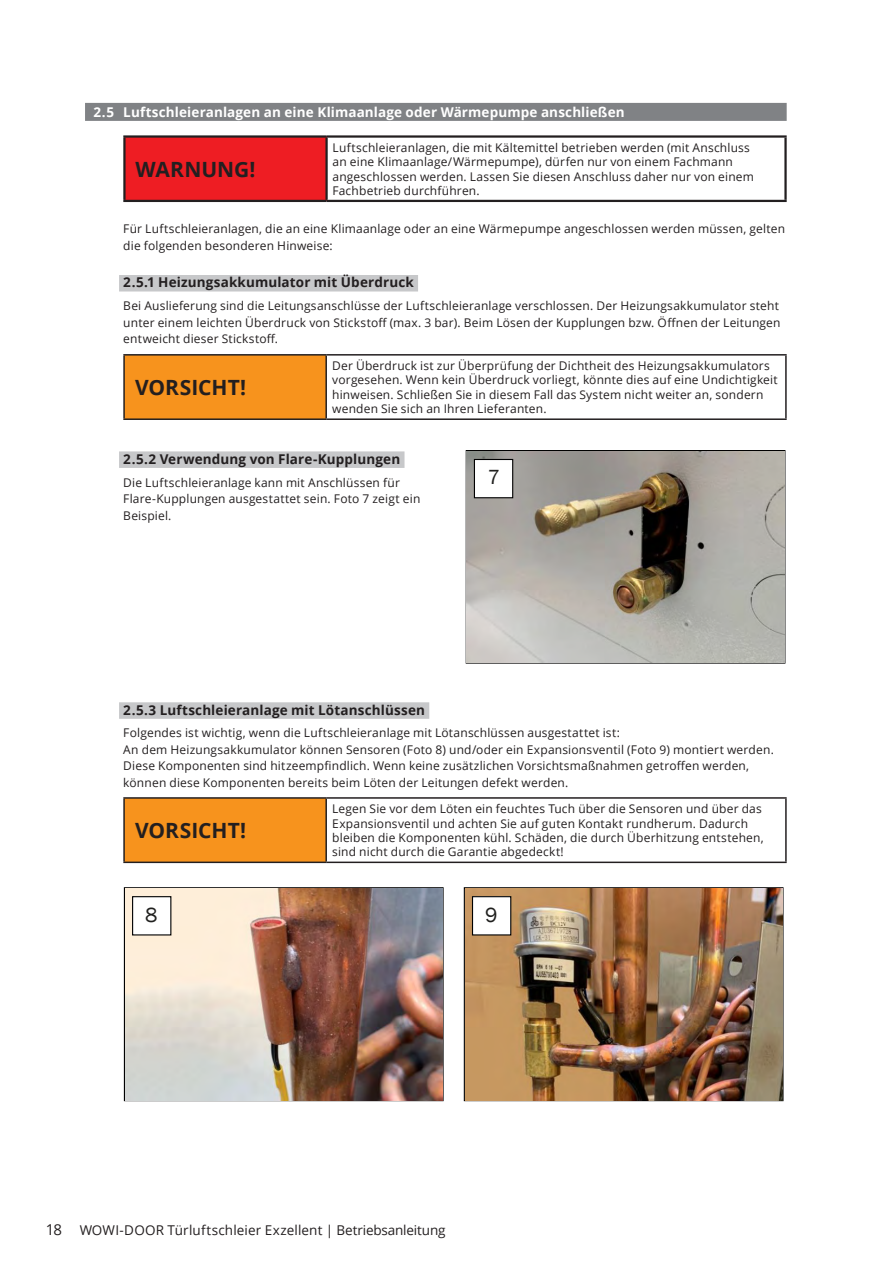
<style>
.page{position:relative;width:893px;height:1263px;background:#fff}
.page>*{position:absolute;margin:0;border:0;box-sizing:border-box;transform-origin:0 0}
.t1{font:700 21px "Open Sans";color:#231f20}
.t2{font:21px "Franklin Gothic";color:#20201e}
.t3{font:700 13.5px "Open Sans";letter-spacing:.01em;color:#231f20}
.t4{font:700 13.5px "Open Sans";letter-spacing:.01em;color:#fff}
.t5{font:13.5px "Open Sans";letter-spacing:.005em;color:#231f20}
.t6{font:12px/14.4px "Open Sans";letter-spacing:.015em;color:#231f20}
.s1{font-size:15px}
</style>
<div class="page">
<div style="left:85px;top:103px;width:702px;height:18px;background:#808285"></div>
<div style="left:119px;top:275px;width:299px;height:16px;background:#c7c8ca"></div>
<div style="left:119px;top:451px;width:285px;height:17px;background:#c7c8ca"></div>
<div style="left:119px;top:702px;width:310px;height:17px;background:#c7c8ca"></div>
<div style="left:124px;top:137px;width:203px;height:64px;background:#ee1d23"></div>
<hr style="left:123px;top:135px;width:204px;height:3px;background:#231f20">
<hr style="left:123px;top:138px;width:3px;height:62px;background:#231f20">
<hr style="left:327px;top:135px;width:460px;height:3px;background:#231f20">
<hr style="left:325px;top:138px;width:3px;height:62px;background:#231f20">
<hr style="left:784px;top:138px;width:3px;height:62px;background:#231f20">
<hr style="left:123px;top:200px;width:204px;height:2px;background:#231f20">
<hr style="left:327px;top:200px;width:460px;height:2px;background:#231f20">
<div style="left:124px;top:355px;width:202px;height:64px;background:#f7931d"></div>
<hr style="left:123px;top:354px;width:203px;height:2px;background:#231f20">
<hr style="left:123px;top:356px;width:2px;height:62px;background:#231f20">
<hr style="left:123px;top:418px;width:203px;height:2px;background:#231f20">
<hr style="left:326px;top:354px;width:461px;height:2px;background:#231f20">
<hr style="left:325px;top:356px;width:2px;height:62px;background:#231f20">
<hr style="left:785px;top:356px;width:2px;height:62px;background:#231f20">
<hr style="left:326px;top:418px;width:461px;height:2px;background:#231f20">
<div style="left:124px;top:798px;width:202px;height:64px;background:#f7931d"></div>
<hr style="left:123px;top:797px;width:203px;height:2px;background:#231f20">
<hr style="left:123px;top:799px;width:2px;height:62px;background:#231f20">
<hr style="left:123px;top:861px;width:203px;height:2px;background:#231f20">
<hr style="left:326px;top:797px;width:461px;height:2px;background:#231f20">
<hr style="left:325px;top:799px;width:2px;height:62px;background:#231f20">
<hr style="left:785px;top:799px;width:2px;height:62px;background:#231f20">
<hr style="left:326px;top:861px;width:461px;height:2px;background:#231f20">
<div style="left:466px;top:450px;width:319px;height:214px;border:1px solid #000"></div>
<img style="left:467px;top:451px;width:317px;height:211px">
<div style="left:474px;top:459px;width:39px;height:39px;background:#fff"></div>
<div style="left:474px;top:459px;width:39px;height:39px;border:1px solid #000"></div>
<img style="left:465px;top:888px;width:318px;height:212px">
<div style="left:472px;top:897px;width:39px;height:38px;background:#fff"></div>
<div style="left:472px;top:896px;width:39px;height:39px;border:1px solid #000"></div>
<img style="left:125px;top:888px;width:317px;height:212px">
<div style="left:133px;top:897px;width:38px;height:38px;background:#fff"></div>
<div style="left:132px;top:896px;width:39px;height:39px;border:1px solid #000"></div>
<p class="t4" style="left:94px;top:102px;width:533px">2.5 Luftschleieranlagen an eine Klimaanlage oder Wärmepumpe anschließen</p>
<p class="t6" style="left:333px;top:140px;width:423px">Luftschleieranlagen, die mit Kältemittel betrieben werden (mit Anschluss an eine Klimaanlage/Wärmepumpe), dürfen nur von einem Fachmann angeschlossen werden. Lassen Sie diesen Anschluss daher nur von einem Fachbetrieb durchführen.</p>
<p class="t6" style="left:123px;top:220px;width:663px;line-height:16.5px">Für Luftschleieranlagen, die an eine Klimaanlage oder an eine Wärmepumpe angeschlossen werden müssen, gelten die folgenden besonderen Hinweise:</p>
<p class="t3" style="left:123px;top:273px;width:292px">2.5.1 Heizungsakkumulator mit Überdruck</p>
<p class="t6" style="left:123px;top:297px;width:659px;line-height:16.5px">Bei Auslieferung sind die Leitungsanschlüsse der Luftschleieranlage verschlossen. Der Heizungsakkumulator steht unter einem leichten Überdruck von Stickstoff (max. 3 bar). Beim Lösen der Kupplungen bzw. Öffnen der Leitungen entweicht dieser Stickstoff.</p>
<h1 class="t1" style="left:135px;top:373px;width:113px">VORSICHT!</h1>
<h1 class="t1" style="left:136px;top:154px;width:122px">WARNUNG!</h1>
<p class="t6" style="left:332px;top:358px;width:447px">Der Überdruck ist zur Überprüfung der Dichtheit des Heizungsakkumulators vorgesehen. Wenn kein Überdruck vorliegt, könnte dies auf eine Undichtigkeit hinweisen. Schließen Sie in diesem Fall das System nicht weiter an, sondern wenden Sie sich an Ihren Lieferanten.</p>
<p class="t3" style="left:123px;top:449px;width:278px">2.5.2 Verwendung von Flare-Kupplungen</p>
<p class="t6" style="left:123px;top:474px;width:299px;line-height:16.5px">Die Luftschleieranlage kann mit Anschlüssen für<br>Flare-Kupplungen ausgestattet sein. Foto 7 zeigt ein<br>Beispiel.</p>
<h1 class="t2" style="left:486px;top:457px;width:35px">7 7</h1>
<h1 class="t2" style="left:488px;top:464px;width:14px">7</h1>
<p class="t3" style="left:123px;top:700px;width:303px">2.5.3 Luftschleieranlage mit Lötanschlüssen</p>
<p class="t6" style="left:123px;top:724px;width:652px;line-height:16.5px">Folgendes ist wichtig, wenn die Luftschleieranlage mit Lötanschlüssen ausgestattet ist:<br>An dem Heizungsakkumulator können Sensoren (Foto 8) und/oder ein Expansionsventil (Foto 9) montiert werden.<br>Diese Komponenten sind hitzeempfindlich. Wenn keine zusätzlichen Vorsichtsmaßnahmen getroffen werden, können diese Komponenten bereits beim Löten der Leitungen defekt werden.</p>
<h1 class="t1" style="left:135px;top:816px;width:113px">VORSICHT!</h1>
<p class="t6" style="left:332px;top:801px;width:433px">Legen Sie vor dem Löten ein feuchtes Tuch über die Sensoren und über das Expansionsventil und achten Sie auf guten Kontakt rundherum. Dadurch bleiben die Komponenten kühl. Schäden, die durch Überhitzung entstehen, sind nicht durch die Garantie abgedeckt!</p>
<h1 class="t2" style="left:124px;top:902px;width:35px">8 8</h1>
<h1 class="t2" style="left:485px;top:902px;width:35px">9 9</h1>
<h1 class="t2" style="left:487px;top:909px;width:14px">9</h1>
<p class="t5" style="left:46px;top:1221px;width:401px"><span class="s1">18</span> WOWI-DOOR Türluftschleier Exzellent | Betriebsanleitung</p>
</div>
